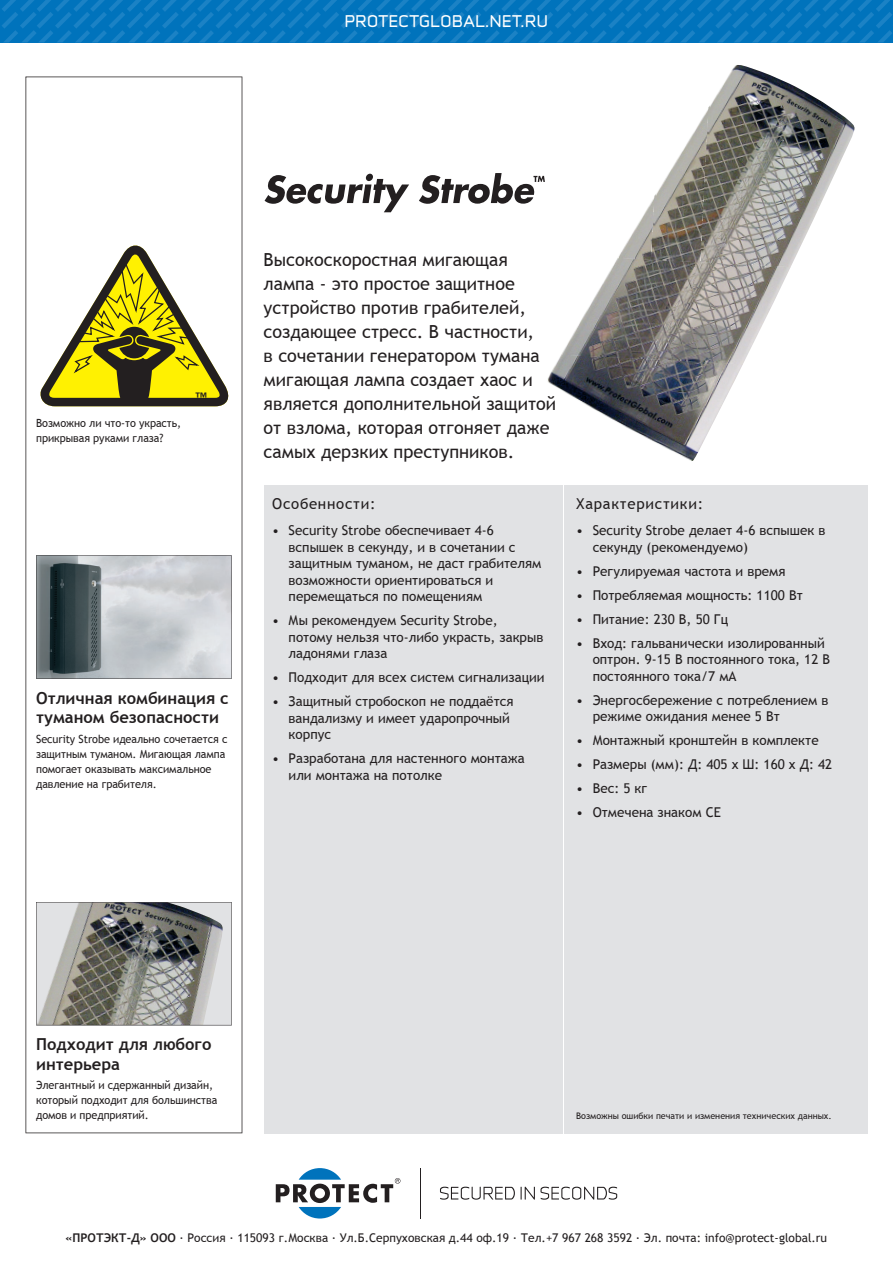
<style>
.page{position:relative;width:893px;height:1263px;background:#fff}
.page>*{position:absolute;margin:0;border:0;box-sizing:border-box;transform-origin:0 0}
.t1{font:18px/24px "Trebuchet MS";color:#231f20}
.t2{font:700 16.5px/19.5px "Trebuchet MS";color:#231f20}
.t3{font:15.3px "Infinity T Bold";letter-spacing:.045em;color:#fff}
.t4{font:15px "Trebuchet MS";letter-spacing:.05em;color:#231f20}
.t5{font:13.5px/16.5px "Trebuchet MS";color:#231f20}
.t6{font:700 12.6px "Futura";color:#231f20}
.t7{font:12px "Trebuchet MS";color:#231f20}
.t8{font:11.25px/15px "Trebuchet MS";letter-spacing:-.005em;color:#231f20}
.t9{font:9px "Trebuchet MS";color:#231f20}
.s1{font-weight:700}
</style>
<div class="page">
<img style="left:708px;top:65px;width:146px;height:201px">
<img style="left:562px;top:258px;width:229px;height:106px">
<img style="left:547px;top:354px;width:196px;height:107px">
<img style="left:651px;top:110px;width:57px;height:152px">
<img style="left:617px;top:196px;width:37px;height:64px">
<svg style="left:26px;top:77px;width:216px;height:1056px"></svg>
<svg style="left:440px;top:1187px;width:75px;height:13px"></svg>
<svg style="left:521px;top:1187px;width:96px;height:13px"></svg>
<svg style="left:276px;top:1168px;width:124px;height:50px"></svg>
<hr style="left:420px;top:1168px;width:1px;height:50px;background:#231f20">
<svg style="left:2px;top:0;width:891px;height:43px;background:#0776be"></svg>
<svg style="left:36px;top:555px;width:196px;height:124px;background:#a1a8ac"></svg>
<svg style="left:36px;top:902px;width:196px;height:123px;background:#949591"></svg>
<svg style="left:265px;top:174px;width:144px;height:38px"></svg>
<svg style="left:419px;top:173px;width:126px;height:31px"></svg>
<svg style="left:38px;top:243px;width:195px;height:163px"></svg>
<div style="left:264px;top:485px;width:603px;height:648px;background:#e1e2e4"></div>
<hr style="left:563px;top:485px;width:1px;height:648px;background:#fff">
<p class="t3" style="left:345px;top:10px;width:204px">PROTECTGLOBAL.NET.RU</p>
<p class="t8" style="left:36px;top:416px;width:147px">Возможно ли что-то украсть, прикрывая руками глаза?</p>
<p class="t6" style="left:195px;top:389px;width:13px">™</p>
<p class="t2" style="left:36px;top:688px;width:194px">Отличная комбинация с туманом безопасности</p>
<p class="t8" style="left:36px;top:731px;width:193px">Security Strobe идеально сочетается с защитным туманом. Мигающая лампа помогает оказывать максимальное давление на грабителя.</p>
<p class="t1" style="left:264px;top:248px;width:294px">Высокоскоростная мигающая лампа - это простое защитное устройство против грабителей, создающее стресс. В частности,<br>в сочетании генератором тумана мигающая лампа создает хаос и является дополнительной защитой от взлома, которая отгоняет даже самых дерзких преступников.</p>
<p class="t4" style="left:272px;top:494px;width:105px">Особенности:</p>
<p class="t4" style="left:576px;top:494px;width:129px">Характеристики:</p>
<p class="t5" style="left:289px;top:522px;width:254px;text-indent:-16px">• Security Strobe обеспечивает 4-6 вспышек в секунду, и в сочетании с защитным туманом, не даст грабителям возможности ориентироваться и перемещаться по помещениям</p>
<p class="t5" style="left:289px;top:612px;width:256px;text-indent:-16px">• Мы рекомендуем Security Strobe, потому нельзя что-либо украсть, закрыв ладонями глаза</p>
<p class="t5" style="left:272px;top:669px;width:274px">• Подходит для всех систем сигнализации</p>
<p class="t5" style="left:289px;top:693px;width:226px;text-indent:-16px">• Защитный стробоскоп не поддаётся вандализму и имеет ударопрочный корпус</p>
<p class="t5" style="left:289px;top:750px;width:237px;text-indent:-16px">• Разработана для настенного монтажа или монтажа на потолке</p>
<p class="t5" style="left:593px;top:522px;width:234px;text-indent:-16px">• Security Strobe делает 4-6 вспышек в секунду (рекомендуемо)</p>
<p class="t5" style="left:576px;top:563px;width:211px">• Регулируемая частота и время</p>
<p class="t5" style="left:576px;top:587px;width:228px">• Потребляемая мощность: 1100 Вт</p>
<p class="t5" style="left:576px;top:611px;width:154px">• Питание: 230 В, 50 Гц</p>
<p class="t5" style="left:593px;top:635px;width:239px;text-indent:-16px">• Вход: гальванически изолированный оптрон. 9-15 В постоянного тока, 12 В постоянного тока/7 мА</p>
<p class="t5" style="left:593px;top:692px;width:237px;text-indent:-16px">• Энергосбережение с потреблением в режиме ожидания менее 5 Вт</p>
<p class="t5" style="left:576px;top:732px;width:244px">• Монтажный кронштейн в комплекте</p>
<p class="t5" style="left:576px;top:756px;width:258px">• Размеры (мм): Д: 405 x Ш: 160 x Д: 42</p>
<p class="t5" style="left:576px;top:780px;width:73px">• Вес: 5 кг</p>
<p class="t5" style="left:576px;top:804px;width:146px">• Отмечена знаком CE</p>
<p class="t2" style="left:36px;top:1035px;width:177px">Подходит для любого интерьера</p>
<p class="t8" style="left:36px;top:1078px;width:183px">Элегантный и сдержанный дизайн, который подходит для большинства домов и предприятий.</p>
<p class="t9" style="left:576px;top:1111px;width:257px">Возможны ошибки печати и изменения технических данных.</p>
<p class="t7" style="left:66px;top:1231px;width:763px"><span class="s1">«ПРОТЭКТ-Д» ООО</span> · Россия · 115093 г.Москва · Ул.Б.Серпуховская д.44 оф.19 · Тел.+7 967 268 3592 · Эл. почта: info@protect-global.ru</p>
</div>
